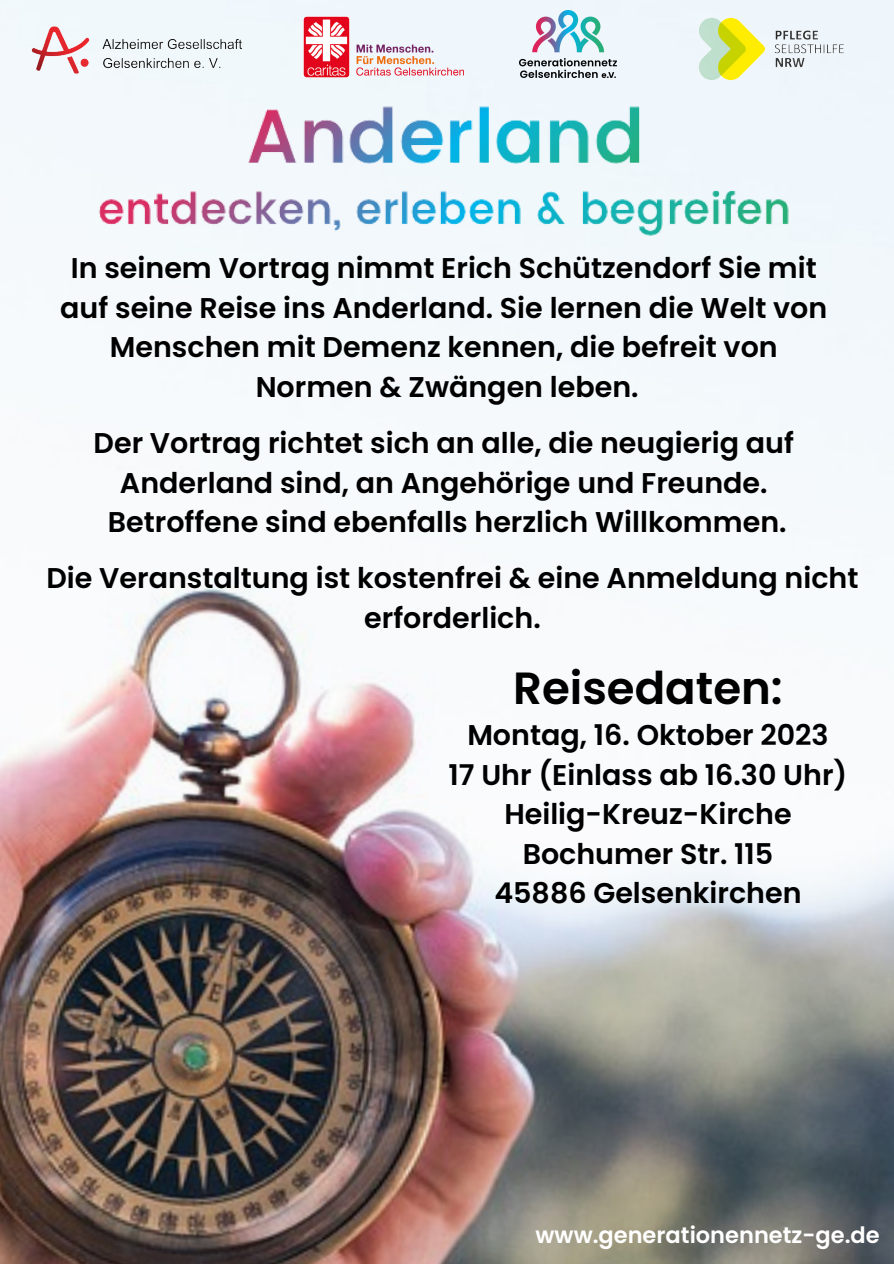
<style>
.page{position:relative;width:894px;height:1264px;background:#fff}
.page>*{position:absolute;margin:0;border:0;box-sizing:border-box;transform-origin:0 0}
.t1{font:600 45px "Poppins";color:#000}
.t2{font:600 28.5px/39.5px "Poppins";color:#000;text-align:center}
.t3{font:600 22.5px "Poppins";color:#fff}
</style>
<div class="page">
<img style="left:0;top:0;width:893px;height:1263px">
<img style="left:519px;top:10px;width:97px;height:68px">
<img style="left:303px;top:16px;width:160px;height:61px">
<img style="left:673px;top:15px;width:196px;height:67px">
<img style="left:24px;top:21px;width:222px;height:56px">
<img style="left:94px;top:98px;width:710px;height:146px">
<p class="t2" style="left:71px;top:249px;width:747px">In seinem Vortrag nimmt Erich Schützendorf Sie mit</p>
<p class="t2" style="left:60px;top:288px;width:768px">auf seine Reise ins Anderland. Sie lernen die Welt von</p>
<p class="t2" style="left:110px;top:327px;width:669px">Menschen mit Demenz kennen, die befreit von</p>
<p class="t2" style="left:255px;top:367px;width:384px">Normen &amp; Zwängen leben.</p>
<p class="t2" style="left:94px;top:423px;width:701px">Der Vortrag richtet sich an alle, die neugierig auf</p>
<p class="t2" style="left:120px;top:463px;width:649px">Anderland sind, an Angehörige und Freunde.</p>
<p class="t2" style="left:108px;top:502px;width:680px">Betroffene sind ebenfalls herzlich Willkommen.</p>
<p class="t2" style="left:46px;top:558px;width:813px">Die Veranstaltung ist kostenfrei &amp; eine Anmeldung nicht erforderlich.</p>
<p class="t1" style="left:513px;top:657px;width:271px">Reisedaten:</p>
<p class="t2" style="left:467px;top:715px;width:363px">Montag, 16. Oktober 2023</p>
<p class="t2" style="left:448px;top:755px;width:400px">17 Uhr (Einlass ab 16.30 Uhr)</p>
<p class="t2" style="left:504px;top:794px;width:289px">Heilig-Kreuz-Kirche</p>
<p class="t2" style="left:522px;top:834px;width:252px">Bochumer Str. 115</p>
<p class="t2" style="left:494px;top:873px;width:308px">45886 Gelsenkirchen</p>
<p class="t3" style="left:535px;top:1218px;width:345px">www.generationennetz-ge.de</p>
</div>
